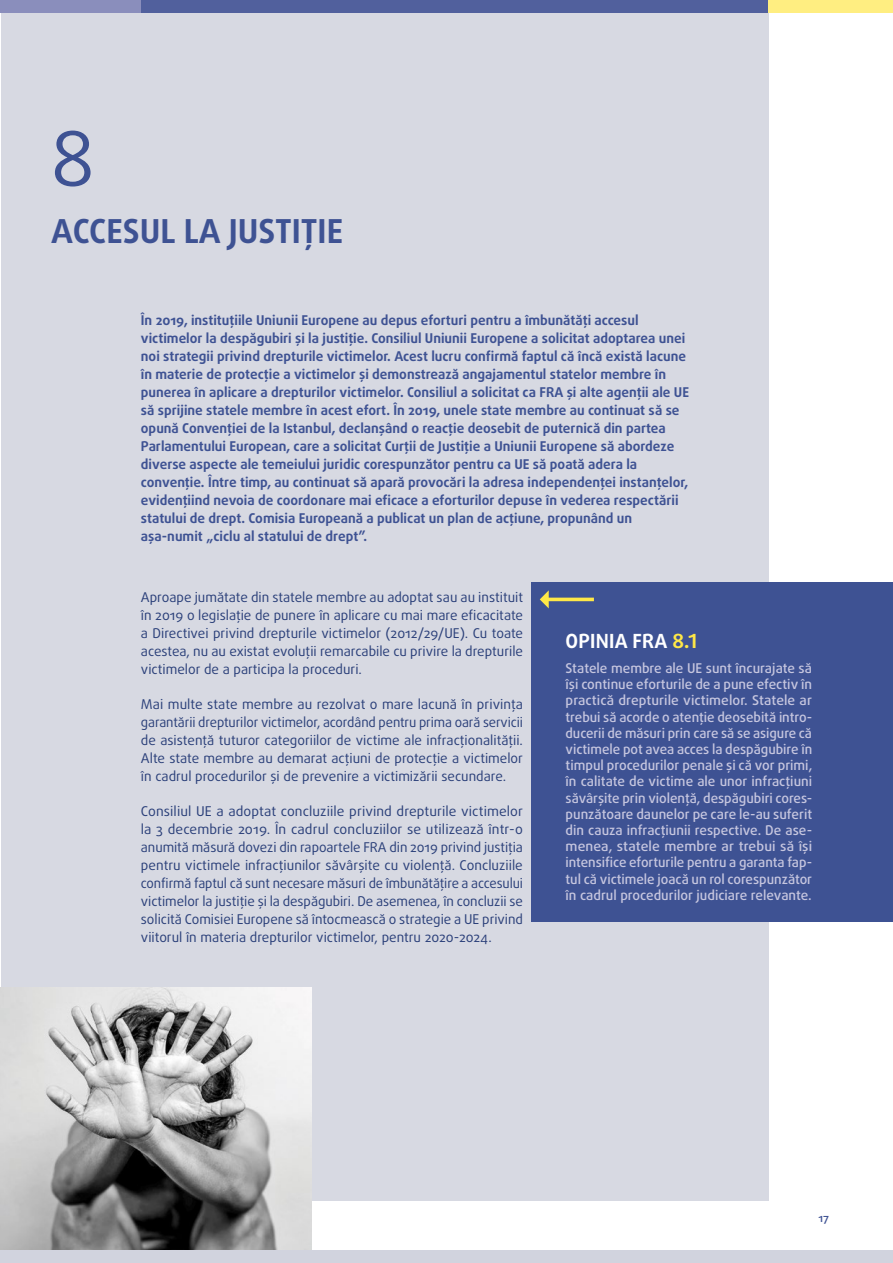
<style>
.page{position:relative;width:893px;height:1263px;background:#fff}
.page>*{position:absolute;margin:0;border:0;box-sizing:border-box;transform-origin:0 0}
.title_1_no{font:75px "Daxline Pro";color:#3e5293}
.title_1{font:700 33px "Daxline Pro";color:#3e5293}
.FRAOP_title{font:700 19.5px "Daxline Pro";letter-spacing:.01em;color:#fff}
.intro_1{font:700 13.5px/18px "Daxline Pro";color:#3e5293}
.body{font:13.5px/18px "Daxline Pro";color:#2a3f79;text-align:justify}
.FRAOP_body{font:500 13.5px/16.2px "Daxline Pro";color:#c6c6df;text-align:justify}
.body_break{font:13.5px/18px "Daxline Pro";color:#2a3f79;text-align:justify}
.t1{font:500 11.25px "Daxline Pro";color:#3e5293}
.s1{color:#ffe847}
</style>
<div class="page">
<hr style="left:0;top:0;width:1px;height:1201px;background:#d7d9e2">
<div style="left:1px;top:0;width:767px;height:1201px;background:#d7d9e2"></div>
<img style="left:0;top:988px;width:311px;height:262px">
<div style="left:531px;top:582px;width:362px;height:339px;background:#3e5293"></div>
<svg style="left:540px;top:590px;width:54px;height:18px"></svg>
<div style="left:0;top:1250px;width:893px;height:13px;background:#d1d3de"></div>
<div style="left:0;top:0;width:141px;height:13px;background:#8a8ebc"></div>
<div style="left:141px;top:0;width:646px;height:13px;background:#51609d"></div>
<div style="left:769px;top:0;width:124px;height:13px;background:#ffee81"></div>
<p class="title_1_no" style="left:51px;top:109px;width:45px">8</p>
<p class="title_1" style="left:51px;top:209px;width:294px">ACCESUL LA JUSTIȚIE</p>
<p class="intro_1" style="left:141px;top:311px;width:550px">În 2019, instituțiile Uniunii Europene au depus eforturi pentru a îmbunătăți accesul victimelor la despăgubiri și la justiție. Consiliul Uniunii Europene a solicitat adoptarea unei noi strategii privind drepturile victimelor. Acest lucru confirmă faptul că încă există lacune în materie de protecție a victimelor și demonstrează angajamentul statelor membre în punerea în aplicare a drepturilor victimelor. Consiliul a solicitat ca FRA și alte agenții ale UE să sprijine statele membre în acest efort. În 2019, unele state membre au continuat să se opună Convenției de la Istanbul, declanșând o reacție deosebit de puternică din partea Parlamentului European, care a solicitat Curții de Justiție a Uniunii Europene să abordeze diverse aspecte ale temeiului juridic corespunzător pentru ca UE să poată adera la convenție. Între timp, au continuat să apară provocări la adresa independenței instanțelor, evidențiind nevoia de coordonare mai eficace a eforturilor depuse în vederea respectării statului de drept. Comisia Europeană a publicat un plan de acțiune, propunând un așa‑numit „ciclu al statului de drept”.</p>
<p class="body_break" style="left:141px;top:588px;width:384px">Aproape jumătate din statele membre au adoptat sau au instituit în 2019 o legislație de punere în aplicare cu mai mare eficacitate a Directivei privind drepturile victimelor (2012/29/UE). Cu toate acestea, nu au existat evoluții remarcabile cu privire la drepturile victimelor de a participa la proceduri.</p>
<p class="body" style="left:141px;top:695px;width:384px">Mai multe state membre au rezolvat o mare lacună în privința garantării drepturilor victimelor, acordând pentru prima oară servicii de asistență tuturor categoriilor de victime ale infracționalității.<br>Alte state membre au demarat acțiuni de protecție a victimelor în cadrul procedurilor și de prevenire a victimizării secundare.</p>
<p class="body" style="left:141px;top:802px;width:384px">Consiliul UE a adoptat concluziile privind drepturile victimelor la 3 decembrie 2019. În cadrul concluziilor se utilizează într-o anumită măsură dovezi din rapoartele FRA din 2019 privind justiția pentru victimele infracțiunilor săvârșite cu violență. Concluziile confirmă faptul că sunt necesare măsuri de îmbunătățire a accesului victimelor la justiție și la despăgubiri. De asemenea, în concluzii se solicită Comisiei Europene să întocmească o strategie a UE privind viitorul în materia drepturilor victimelor, pentru 2020-2024.</p>
<p class="FRAOP_title" style="left:566px;top:628px;width:133px">OPINIA FRA <span class="s1">8.1</span></p>
<p class="FRAOP_body" style="left:566px;top:660px;width:248px">Statele membre ale UE sunt încurajate să își continue eforturile de a pune efectiv în practică drepturile victimelor. Statele ar trebui să acorde o atenție deosebită intro&shy;ducerii de măsuri prin care să se asigure că victimele pot avea acces la despăgubire în timpul procedurilor penale și că vor primi, în calitate de victime ale unor infracțiuni săvârșite prin violență, despăgubiri cores&shy;punzătoare daunelor pe care le-au suferit din cauza infracțiunii respective. De ase&shy;menea, statele membre ar trebui să își intensifice eforturile pentru a garanta fap&shy;tul că victimele joacă un rol corespunzător în cadrul procedurilor judiciare relevante.</p>
<p class="t1" style="left:818px;top:1210px;width:12px">17</p>
</div>
